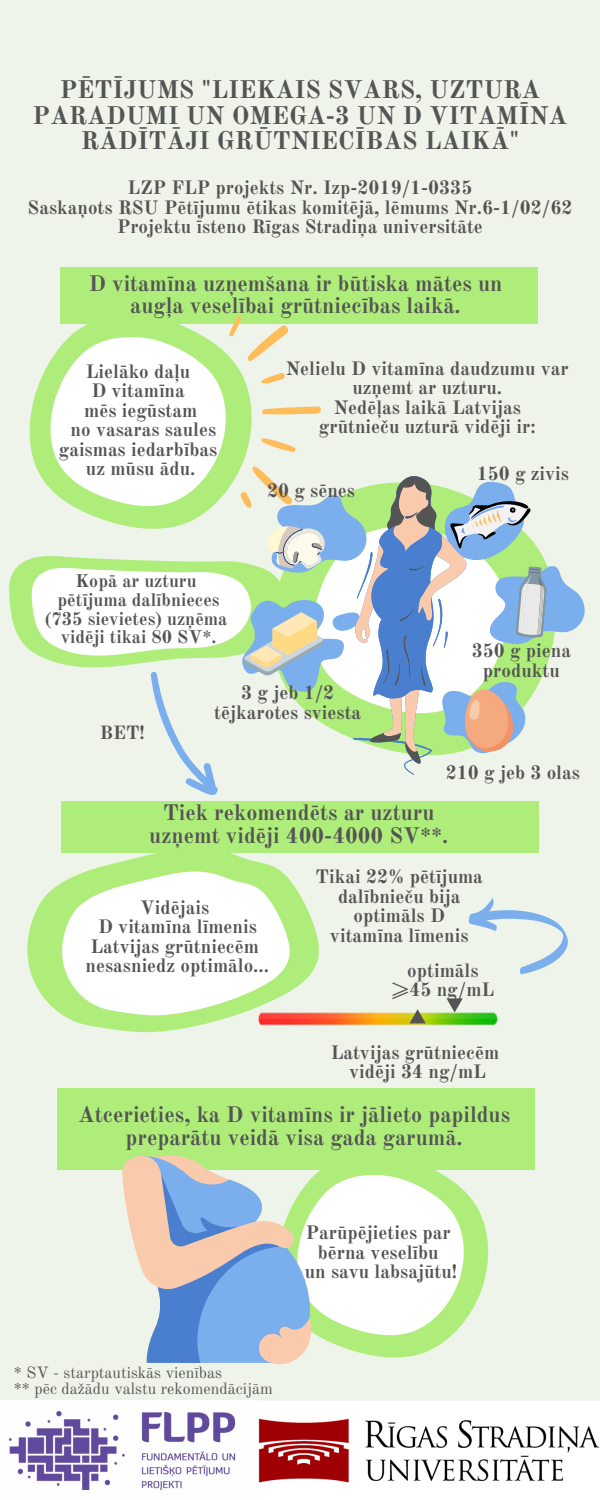
<style>
.page{position:relative;width:600px;height:1500px;background:#eef4e9}
.page>*{position:absolute;margin:0;border:0;box-sizing:border-box;transform-origin:0 0}
.t1{font:700 25px/25.5px "Old Standard";color:#545454;text-align:center}
.t2{font:700 22px/22.5px "Old Standard";color:#545454;text-align:center}
.t3{font:700 19px/19.5px "Old Standard";color:#545454;text-align:center}
.t4{font:700 18.8px "Old Standard";color:#545454}
.t5{font:700 18px/18.8px "Old Standard";color:#545454;text-align:center}
.t6{font:16px "Old Standard";color:#545454}
</style>
<div class="page">
<div style="left:60px;top:267px;width:477px;height:57px;background:#aeed7a"></div>
<img style="left:336px;top:1012px;width:162px;height:14px">
<svg style="left:447px;top:998px;width:16px;height:15px"></svg>
<svg style="left:466px;top:1193px;width:23px;height:126px;fill:#aeed7a"></svg>
<div style="left:58px;top:1088px;width:477px;height:82px;background:#aeed7a"></div>
<div style="left:259px;top:1401px;width:341px;height:99px;background:#fff"></div>
<img style="left:0;top:1401px;width:259px;height:99px">
<img style="left:259px;top:1418px;width:341px;height:64px">
<svg style="left:27px;top:901px;width:309px;height:125px"></svg>
<svg style="left:41px;top:853px;width:262px;height:180px;fill:#fff"></svg>
<svg style="left:122px;top:1156px;width:344px;height:208px"></svg>
<svg style="left:409px;top:1009px;width:17px;height:14px"></svg>
<svg style="left:9px;top:315px;width:576px;height:480px"></svg>
<div style="left:61px;top:801px;width:478px;height:52px;background:#aeed7a"></div>
<svg style="left:468px;top:898px;width:100px;height:76px"></svg>
<p class="t1" style="left:33px;top:77px;width:536px">PĒTĪJUMS "LIEKAIS SVARS, UZTURA<br>PARADUMI UN OMEGA-3 UN D VITAMĪNA<br>RĀDĪTĀJI GRŪTNIECĪBAS LAIKĀ"</p>
<p class="t3" style="left:128px;top:178px;width:346px">LZP FLP projekts Nr. Izp-2019/1-0335</p>
<p class="t3" style="left:28px;top:198px;width:546px">Saskaņots RSU Pētījumu ētikas komitējā, lēmums Nr.6-1/02/62</p>
<p class="t3" style="left:117px;top:217px;width:367px">Projektu īsteno Rīgas Stradiņa universitāte</p>
<p class="t2" style="left:89px;top:272px;width:415px">D vitamīna uzņemšana ir būtiska mātes un augļa veselībai grūtniecības laikā.</p>
<p class="t3" style="left:86px;top:362px;width:106px">Lielāko daļu</p>
<p class="t3" style="left:91px;top:381px;width:95px">D vitamīna</p>
<p class="t3" style="left:84px;top:401px;width:115px">mēs iegūstam</p>
<p class="t3" style="left:71px;top:420px;width:147px">no vasaras saules</p>
<p class="t3" style="left:59px;top:440px;width:160px">gaismas iedarbības</p>
<p class="t3" style="left:86px;top:459px;width:111px">uz mūsu ādu.</p>
<p class="t5" style="left:75px;top:572px;width:123px">Kopā ar uzturu</p>
<p class="t5" style="left:45px;top:590px;width:184px">pētījuma dalībnieces (735 sievietes) uzņēma</p>
<p class="t5" style="left:61px;top:628px;width:157px">vidēji tikai 80 SV*.</p>
<p class="t3" style="left:286px;top:359px;width:285px">Nelielu D vitamīna daudzumu var uzņemt ar uzturu.</p>
<p class="t3" style="left:334px;top:398px;width:189px">Nedēļas laikā Latvijas</p>
<p class="t3" style="left:319px;top:417px;width:218px">grūtnieču uzturā vidēji ir:</p>
<p class="t3" style="left:267px;top:481px;width:90px">20 g sēnes</p>
<p class="t3" style="left:477px;top:464px;width:94px">150 g zivis</p>
<p class="t3" style="left:472px;top:641px;width:101px">350 g piena produktu</p>
<p class="t4" style="left:100px;top:721px;width:46px">BET!</p>
<p class="t3" style="left:214px;top:683px;width:148px">3 g jeb 1/2 tējkarotes sviesta</p>
<p class="t3" style="left:446px;top:763px;width:136px">210 g jeb 3 olas</p>
<p class="t2" style="left:163px;top:802px;width:273px">Tiek rekomendēts ar uzturu</p>
<p class="t2" style="left:149px;top:824px;width:301px">uzņemt vidēji 400-4000 SV**.</p>
<p class="t3" style="left:316px;top:867px;width:169px">Tikai 22% pētījuma dalībnieču bija optimāls D vitamīna līmenis</p>
<p class="t3" style="left:140px;top:898px;width:70px">Vidējais</p>
<p class="t3" style="left:98px;top:917px;width:160px">D vitamīna līmenis</p>
<p class="t3" style="left:91px;top:937px;width:170px">Latvijas grūtniecēm</p>
<p class="t3" style="left:86px;top:956px;width:185px">nesasniedz optimālo...</p>
<p class="t3" style="left:407px;top:961px;width:73px">optimāls</p>
<p class="t3" style="left:392px;top:980px;width:104px">≥45 ng/mL</p>
<p class="t3" style="left:331px;top:1043px;width:170px">Latvijas grūtniecēm</p>
<p class="t3" style="left:349px;top:1062px;width:138px">vidēji 34 ng/mL</p>
<p class="t2" style="left:78px;top:1104px;width:433px">Atcerieties, ka D vitamīns ir jālieto papildus preparātu veidā visa gada garumā.</p>
<p class="t3" style="left:306px;top:1223px;width:146px">Parūpējieties par</p>
<p class="t3" style="left:318px;top:1243px;width:122px">bērna veselību</p>
<p class="t3" style="left:305px;top:1262px;width:154px">un savu labsajūtu!</p>
<p class="t6" style="left:14px;top:1362px;width:210px">* SV - starptautiskās vienības</p>
<p class="t6" style="left:14px;top:1379px;width:261px">** pēc dažādu valstu rekomendācijām</p>
</div>
